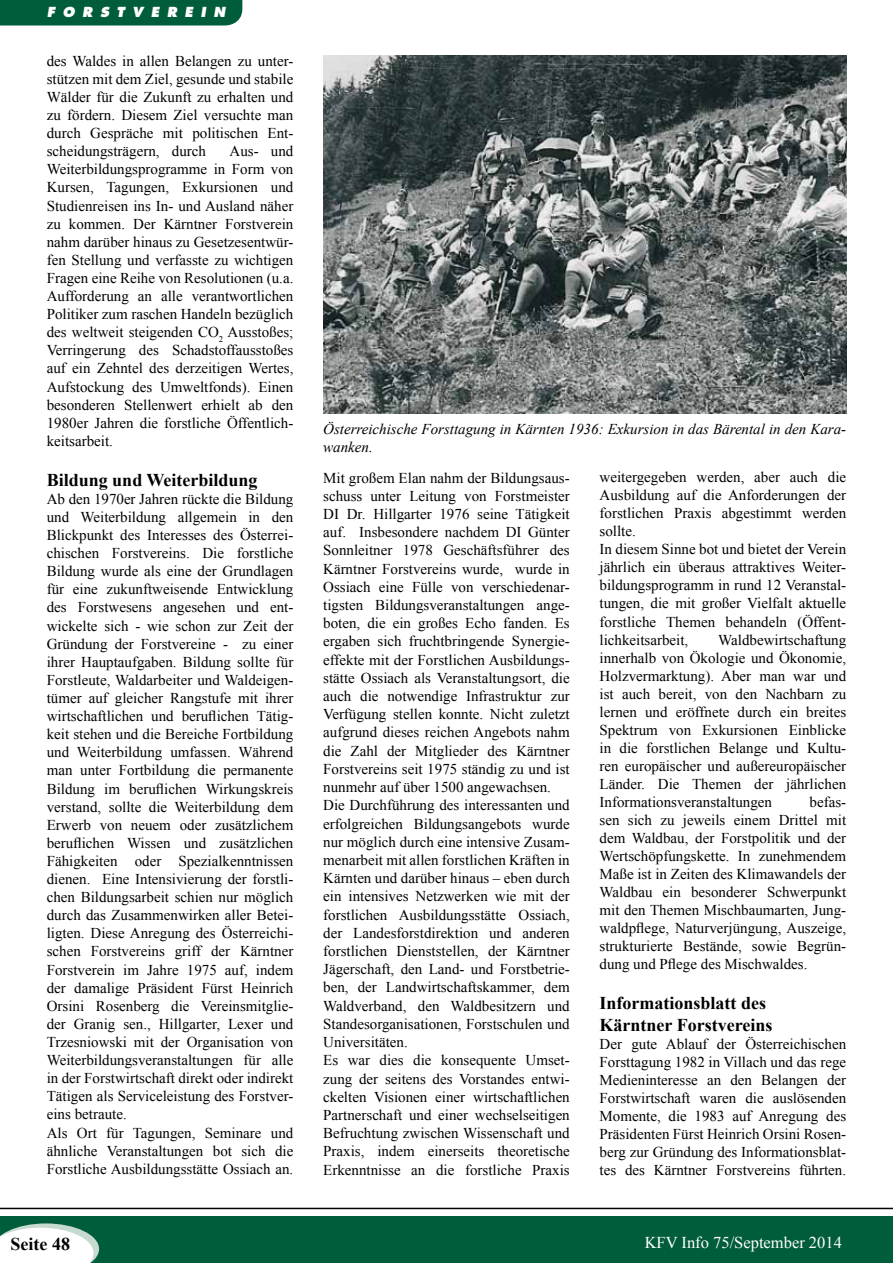
<style>
.page{position:relative;width:893px;height:1263px;background:#fff}
.page>*{position:absolute;margin:0;border:0;box-sizing:border-box;transform-origin:0 0}
.t1{font:700 18px/21.6px "Times New Roman";color:#000}
.t2{font:16.5px "Times New Roman";color:#fff}
.t3{font:15px/18.1px "Times New Roman";color:#000;text-align:justify}
.t4{font:italic 15px/18px "Times New Roman";color:#000}
.t5{font:italic 800 13.5px "Futura";letter-spacing:.56em;color:#fff}
</style>
<div class="page">
<div style="left:0;top:1216px;width:893px;height:47px;background:#005d3a"></div>
<hr style="left:0;top:1208px;width:893px;height:1px;background:#000">
<svg style="left:0;top:1223px;width:99px;height:40px;background:#d4e3dd"></svg>
<div style="left:0;top:0;width:242px;height:26px;background:#005d3a"></div>
<img style="left:323px;top:55px;width:523px;height:359px">
<p class="t5" style="left:47px;top:3px;width:180px">FORSTVEREIN</p>
<p class="t3" style="left:47px;top:51px;width:248px">des Waldes in allen Belangen zu unter&shy;stützen mit dem Ziel, gesunde und stabile Wälder für die Zukunft zu erhalten und zu fördern. Diesem Ziel versuchte man durch Gespräche mit politischen Ent&shy;scheidungsträgern, durch</p>
<p class="t3" style="left:47px;top:142px;width:248px;text-indent:183px">Aus- und Weiterbildungsprogramme in Form von Kursen, Tagungen, Exkursionen und Studienreisen ins In- und Ausland näher zu kommen. Der Kärntner Forstverein nahm darüber hinaus zu Gesetzesentwür&shy;fen Stellung und verfasste zu wichtigen Fragen eine Reihe von Resolutionen (u.a.<br>Aufforderung an alle verantwortlichen Politiker zum raschen Handeln bezüglich des weltweit steigenden CO<sub>2</sub> Ausstoßes; Verringerung des Schadstoffausstoßes auf ein Zehntel des derzeitigen Wertes, Aufstockung des Umweltfonds). Einen besonderen Stellenwert erhielt ab den 1980er Jahren die forstliche Öffentlich&shy;keitsarbeit.</p>
<p class="t1" style="left:47px;top:468px;width:212px">Bildung und Weiterbildung</p>
<p class="t3" style="left:47px;top:489px;width:248px;text-align:left">Ab den 1970er Jahren rückte die Bildung und Weiterbildung allgemein in den Blickpunkt des Interesses des Österrei&shy;chischen Forstvereins. Die forstliche Bildung wurde als eine der Grundlagen für eine zukunftweisende Entwicklung des Forstwesens angesehen und ent&shy;wickelte sich - wie schon zur Zeit der Gründung der Forstvereine - zu einer ihrer Hauptaufgaben. Bildung sollte für Forstleute, Waldarbeiter und Waldeigen&shy;tümer auf gleicher Rangstufe mit ihrer wirtschaftlichen und beruflichen Tätig&shy;keit stehen und die Bereiche Fortbildung und Weiterbildung umfassen. Während man unter Fortbildung die permanente Bildung im beruflichen Wirkungskreis verstand, sollte die Weiterbildung dem Erwerb von neuem oder zusätzlichem beruflichen Wissen und zusätzlichen Fähigkeiten oder Spezialkenntnissen dienen. Eine Intensivierung der forstli&shy;chen Bildungsarbeit schien nur möglich durch das Zusammenwirken aller Betei&shy;ligten. Diese Anregung des Österreichi&shy;schen Forstvereins griff der Kärntner Forstverein im Jahre 1975 auf, indem der damalige Präsident Fürst Heinrich Orsini Rosenberg die Vereinsmitglie&shy;der Granig sen., Hillgarter, Lexer und Trzesniowski mit der Organisation von Weiterbildungsveranstaltungen für alle in der Forstwirtschaft direkt oder indirekt Tätigen als Serviceleistung des Forstver&shy;eins betraute.<br>Als Ort für Tagungen, Seminare und ähnliche Veranstaltungen bot sich die Forstliche Ausbildungsstätte Ossiach an.</p>
<p class="t4" style="left:323px;top:419px;width:524px">Österreichische Forsttagung in Kärnten 1936: Exkursion in das Bärental in den Kara&shy;wanken.</p>
<p class="t3" style="left:323px;top:468px;width:248px;text-align:left">Mit großem Elan nahm der Bildungsaus&shy;schuss unter Leitung von Forstmeister DI Dr. Hillgarter 1976 seine Tätigkeit auf. Insbesondere nachdem DI Günter Sonnleitner 1978 Geschäftsführer des Kärntner Forstvereins wurde, wurde in Ossiach eine Fülle von verschiedenar&shy;tigsten Bildungsveranstaltungen ange&shy;boten, die ein großes Echo fanden. Es ergaben sich fruchtbringende Synergie&shy;effekte mit der Forstlichen Ausbildungs&shy;stätte Ossiach als Veranstaltungsort, die auch die notwendige Infrastruktur zur Verfügung stellen konnte. Nicht zuletzt aufgrund dieses reichen Angebots nahm die Zahl der Mitglieder des Kärntner Forstvereins seit 1975 ständig zu und ist nunmehr auf über 1500 angewachsen.<br>Die Durchführung des interessanten und erfolgreichen Bildungsangebots wurde nur möglich durch eine intensive Zusam&shy;menarbeit mit allen forstlichen Kräften in Kärnten und darüber hinaus – eben durch ein intensives Netzwerken wie mit der forstlichen Ausbildungsstätte Ossiach, der Landesforstdirektion und anderen forstlichen Dienststellen, der Kärntner Jägerschaft, den Land- und Forstbetrie&shy;ben, der Landwirtschaftskammer, dem Waldverband, den Waldbesitzern und Standesorganisationen, Forstschulen und Universitäten.<br>Es war dies die konsequente Umset&shy;zung der seitens des Vorstandes entwi&shy;ckelten Visionen einer wirtschaftlichen Partnerschaft und einer wechselseitigen Befruchtung zwischen Wissenschaft und Praxis, indem einerseits theoretische Erkenntnisse an die forstliche Praxis</p>
<p class="t3" style="left:600px;top:468px;width:248px;text-align:left">weitergegeben werden, aber auch die Ausbildung auf die Anforderungen der forstlichen Praxis abgestimmt werden sollte.<br>In diesem Sinne bot und bietet der Verein jährlich ein überaus attraktives Weiter&shy;bildungsprogramm in rund 12 Veranstal&shy;tungen, die mit großer Vielfalt aktuelle forstliche Themen behandeln (Öffent&shy;lichkeitsarbeit,</p>
<p class="t3" style="left:600px;top:630px;width:248px;text-indent:119px">Waldbewirtschaftung innerhalb von Ökologie und Ökonomie, Holzvermarktung). Aber man war und ist auch bereit, von den Nachbarn zu lernen und eröffnete durch ein breites Spektrum von Exkursionen Einblicke in die forstlichen Belange und Kultu&shy;ren europäischer und außereuropäischer Länder. Die Themen der jährlichen Informationsveranstaltungen</p>
<p class="t3" style="left:600px;top:792px;width:248px;text-indent:210px">befas&shy;sen sich zu jeweils einem Drittel mit dem Waldbau, der Forstpolitik und der Wertschöpfungskette. In zunehmendem Maße ist in Zeiten des Klimawandels der Waldbau ein besonderer Schwerpunkt mit den Themen Mischbaumarten, Jung&shy;waldpflege, Naturverjüngung, Auszeige, strukturierte Bestände, sowie Begrün&shy;dung und Pflege des Mischwaldes.</p>
<p class="t1" style="left:600px;top:991px;width:174px">Informationsblatt des<br>Kärntner Forstvereins</p>
<p class="t3" style="left:600px;top:1034px;width:248px">Der gute Ablauf der Österreichischen Forsttagung 1982 in Villach und das rege Medieninteresse an den Belangen der Forstwirtschaft waren die auslösenden Momente, die 1983 auf Anregung des Präsidenten Fürst Heinrich Orsini Rosen&shy;berg zur Gründung des Informationsblat&shy;tes des Kärntner Forstvereins führten.</p>
<p class="t1" style="left:11px;top:1232px;width:61px">Seite 48</p>
<p class="t2" style="left:645px;top:1231px;width:199px">KFV Info 75/September 2014</p>
</div>
